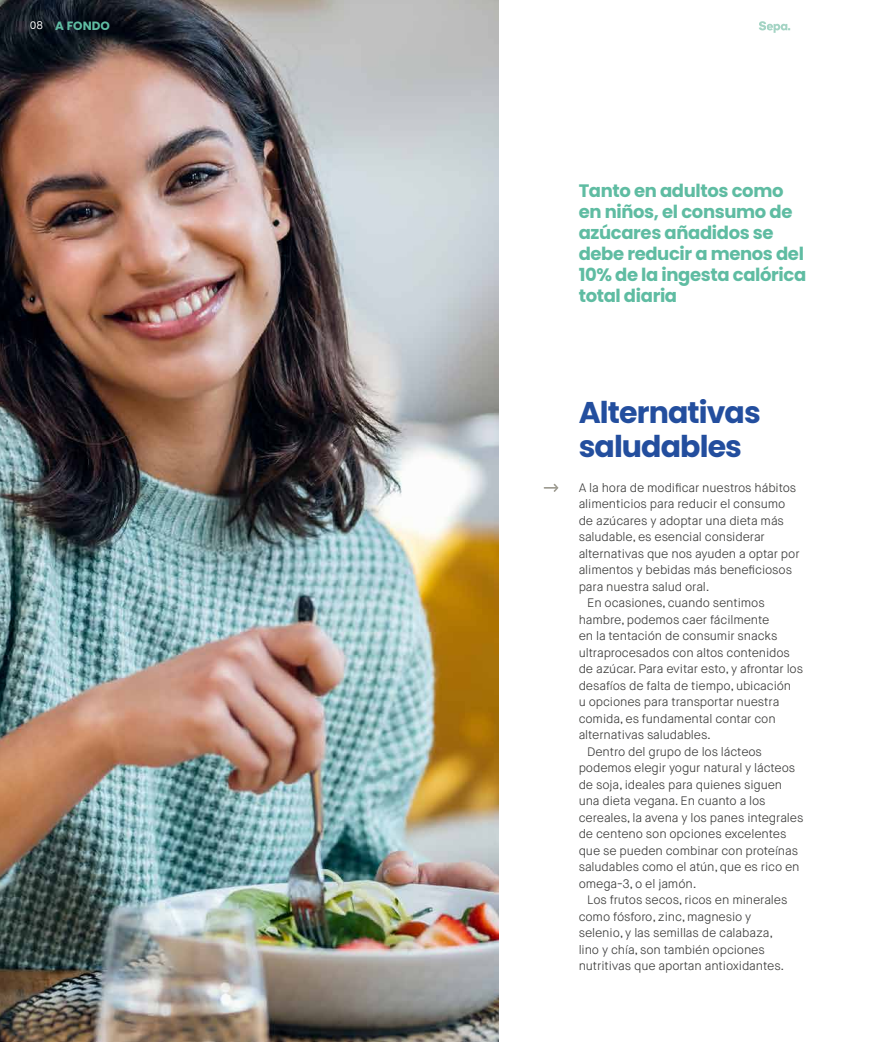
<style>
.page{position:relative;width:893px;height:1042px;background:#fff}
.page>*{position:absolute;margin:0;border:0;box-sizing:border-box;transform-origin:0 0}
.t1{font:700 30px/34.5px "Poppins";letter-spacing:-.03em;color:#234e9e}
.t2{font:700 18px/21px "Poppins";letter-spacing:-.02em;color:#5fbca2}
.t3{font:300 12.3px "Maison Neue";letter-spacing:-.01em;color:#3c3c3b}
.t4{font:700 12px "Poppins";color:#5fbca2}
.s1{font-weight:400;font-size:10.5px;color:#fff}
</style>
<div class="page">
<img style="left:0;top:0;width:499px;height:1042px">
<svg style="left:759px;top:21px;width:31px;height:12px"></svg>
<svg style="left:544px;top:484px;width:14px;height:8px"></svg>
<p class="t4" style="left:30px;top:19px;width:82px"><span class="s1">08</span> A FONDO</p>
<h2 class="t2" style="left:579px;top:180px;width:229px">Tanto en adultos como en niños, el consumo de azúcares añadidos se debe reducir a menos del<br>10% de la ingesta calórica total diaria</h2>
<h1 class="t1" style="left:579px;top:395px;width:184px">Alternativas saludables</h1>
<p class="t3" style="left:579px;top:480px;width:219px">A la hora de modificar nuestros hábitos</p>
<p class="t3" style="left:579px;top:496px;width:208px">alimenticios para reducir el consumo</p>
<p class="t3" style="left:579px;top:513px;width:207px">de azúcares y adoptar una dieta más</p>
<p class="t3" style="left:579px;top:529px;width:188px">saludable, es esencial considerar</p>
<p class="t3" style="left:579px;top:546px;width:222px">alternativas que nos ayuden a optar por</p>
<p class="t3" style="left:579px;top:562px;width:215px">alimentos y bebidas más beneficiosos</p>
<p class="t3" style="left:579px;top:579px;width:132px">para nuestra salud oral.</p>
<p class="t3" style="left:587px;top:595px;width:179px">En ocasiones, cuando sentimos</p>
<p class="t3" style="left:579px;top:612px;width:192px">hambre, podemos caer fácilmente</p>
<p class="t3" style="left:579px;top:628px;width:200px">en la tentación de consumir snacks</p>
<p class="t3" style="left:579px;top:645px;width:213px">ultraprocesados con altos contenidos</p>
<p class="t3" style="left:579px;top:661px;width:226px">de azúcar. Para evitar esto, y afrontar los</p>
<p class="t3" style="left:579px;top:678px;width:214px">desafíos de falta de tiempo, ubicación</p>
<p class="t3" style="left:579px;top:694px;width:202px">u opciones para transportar nuestra</p>
<p class="t3" style="left:579px;top:711px;width:199px">comida, es fundamental contar con</p>
<p class="t3" style="left:579px;top:727px;width:134px">alternativas saludables.</p>
<p class="t3" style="left:587px;top:744px;width:176px">Dentro del grupo de los lácteos</p>
<p class="t3" style="left:579px;top:760px;width:218px">podemos elegir yogur natural y lácteos</p>
<p class="t3" style="left:579px;top:777px;width:205px">de soja, ideales para quienes siguen</p>
<p class="t3" style="left:579px;top:793px;width:188px">una dieta vegana. En cuanto a los</p>
<p class="t3" style="left:579px;top:810px;width:226px">cereales, la avena y los panes integrales</p>
<p class="t3" style="left:579px;top:826px;width:209px">de centeno son opciones excelentes</p>
<p class="t3" style="left:579px;top:843px;width:221px">que se pueden combinar con proteínas</p>
<p class="t3" style="left:579px;top:859px;width:222px">saludables como el atún, que es rico en</p>
<p class="t3" style="left:579px;top:876px;width:119px">omega-3, o el jamón.</p>
<p class="t3" style="left:587px;top:892px;width:202px">Los frutos secos, ricos en minerales</p>
<p class="t3" style="left:579px;top:909px;width:174px">como fósforo, zinc, magnesio y</p>
<p class="t3" style="left:579px;top:925px;width:196px">selenio, y las semillas de calabaza,</p>
<p class="t3" style="left:579px;top:942px;width:188px">lino y chía, son también opciones</p>
<p class="t3" style="left:579px;top:958px;width:207px">nutritivas que aportan antioxidantes.</p>
</div>
